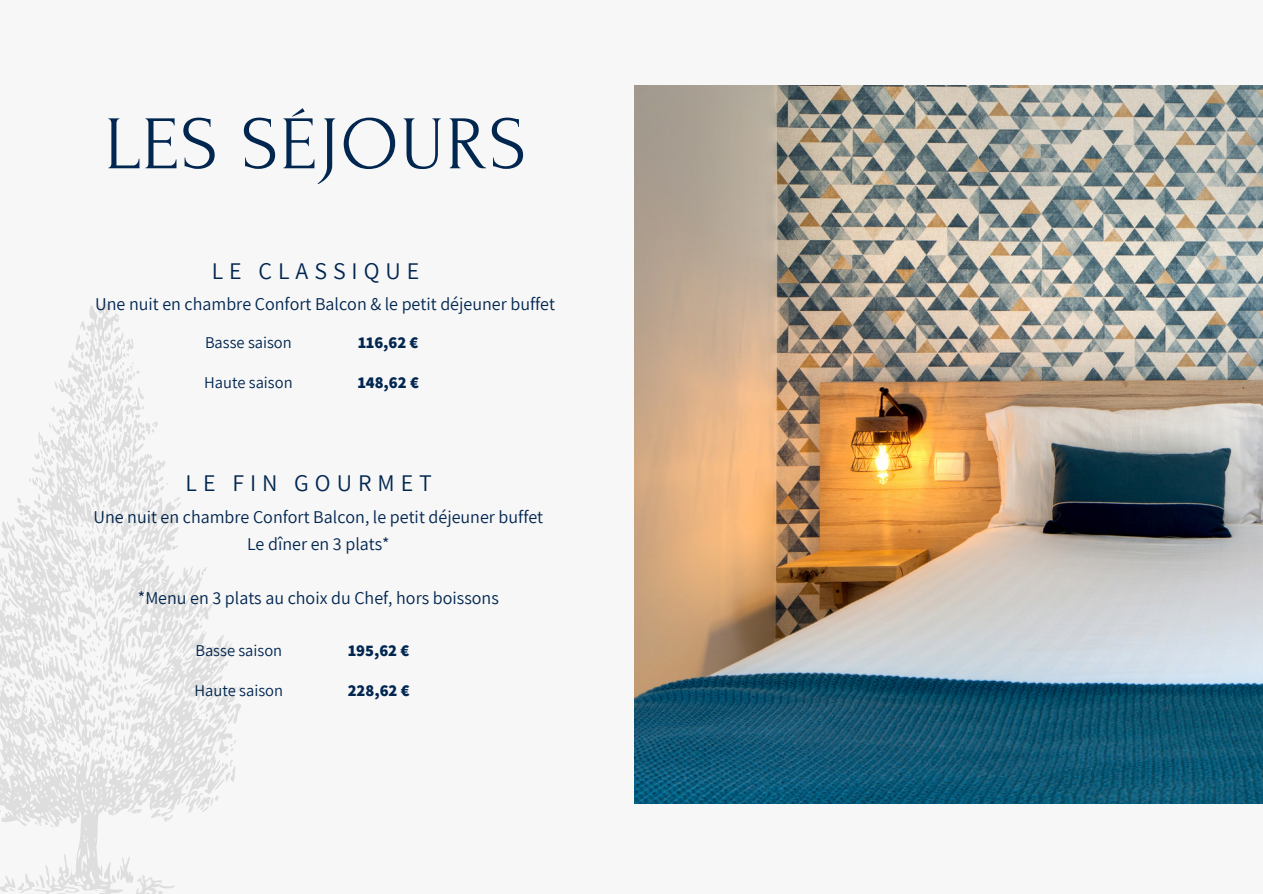
<style>
.page{position:relative;width:1263px;height:894px;background:#fff}
.page>*{position:absolute;margin:0;border:0;box-sizing:border-box;transform-origin:0 0}
.t1{font:75.6px "Forum";letter-spacing:.025em;color:#012650}
.t2{font:23.85px "Assistant";letter-spacing:.25em;color:#012650}
.t3{font:18px "Assistant";color:#012650}
.t4{font:16.5px "Assistant";color:#012650}
.t5{font:800 16.5px "Assistant";color:#012650}
</style>
<div class="page">
<div style="left:0;top:0;width:1263px;height:893px;background:#f7f7f7"></div>
<img style="left:635px;top:86px;width:627px;height:717px">
<svg style="left:0;top:298px;width:241px;height:595px"></svg>
<p class="t1" style="left:105px;top:103px;width:423px">LES SÉJOURS</p>
<p class="t2" style="left:212px;top:254px;width:209px">LE CLASSIQUE</p>
<p class="t3" style="left:95px;top:292px;width:461px">Une nuit en chambre Confort Balcon &amp; le petit déjeuner buffet</p>
<p class="t4" style="left:205px;top:331px;width:88px">Basse saison</p>
<p class="t4" style="left:204px;top:371px;width:90px">Haute saison</p>
<p class="t5" style="left:358px;top:331px;width:62px">116,62 €</p>
<p class="t5" style="left:358px;top:371px;width:63px">148,62 €</p>
<p class="t2" style="left:186px;top:467px;width:248px">LE FIN GOURMET</p>
<p class="t3" style="left:93px;top:504px;width:451px">Une nuit en chambre Confort Balcon, le petit déjeuner buffet</p>
<p class="t3" style="left:247px;top:531px;width:144px">Le dîner en 3 plats*</p>
<p class="t3" style="left:138px;top:585px;width:362px">*Menu en 3 plats au choix du Chef, hors boissons</p>
<p class="t4" style="left:195px;top:638px;width:88px">Basse saison</p>
<p class="t4" style="left:195px;top:679px;width:90px">Haute saison</p>
<p class="t5" style="left:348px;top:638px;width:63px">195,62 €</p>
<p class="t5" style="left:348px;top:679px;width:63px">228,62 €</p>
</div>
